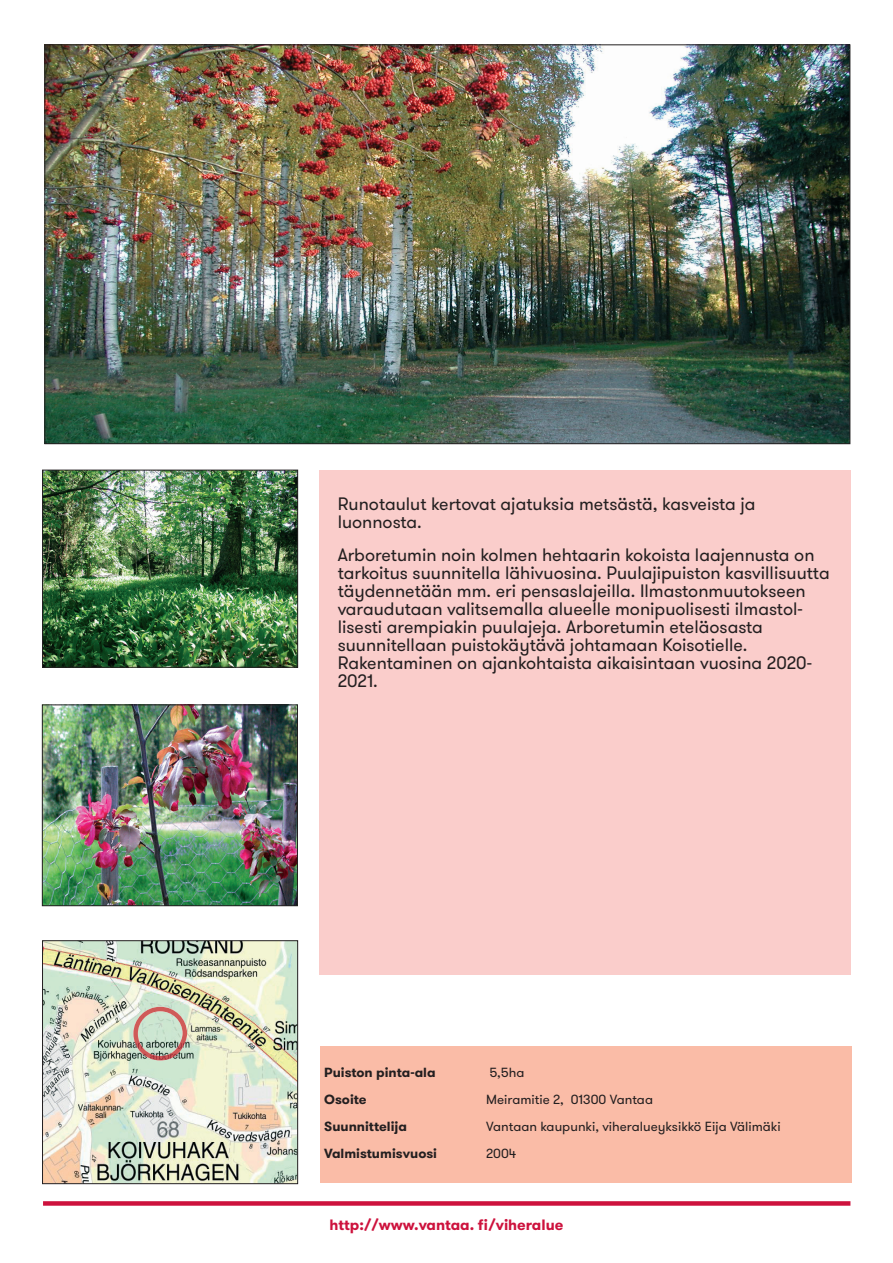
<style>
.page{position:relative;width:893px;height:1263px;background:#fff}
.page>*{position:absolute;margin:0;border:0;box-sizing:border-box;transform-origin:0 0}
.t1{font:18px/18px "GT Walsheim";color:#231f20}
.t2{font:700 15px "GT Walsheim";color:#cd123d}
.t3{font:13.2px "GT Walsheim";color:#231f20}
.t4{font:700 13.2px "GT Walsheim";color:#231f20}
</style>
<div class="page">
<div style="left:319px;top:470px;width:531px;height:505px;background:#facdcb"></div>
<div style="left:43px;top:1201px;width:807px;height:5px;background:#cd123d"></div>
<img style="left:47px;top:47px;width:801px;height:395px">
<img style="left:44px;top:942px;width:252px;height:240px">
<div style="left:42px;top:940px;width:256px;height:244px;border:1px solid #231f20"></div>
<img style="left:44px;top:472px;width:252px;height:193px">
<div style="left:42px;top:470px;width:256px;height:197px;border:1px solid #231f20"></div>
<img style="left:44px;top:707px;width:252px;height:197px">
<div style="left:42px;top:705px;width:256px;height:201px;border:1px solid #231f20"></div>
<div style="left:320px;top:1046px;width:531px;height:136px;background:#fabca7"></div>
<img style="left:133px;top:1007px;width:54px;height:53px">
<p class="t1" style="left:338px;top:495px;width:419px">Runotaulut kertovat ajatuksia metsästä, kasveista ja luonnosta.</p>
<p class="t1" style="left:338px;top:546px;width:494px">Arboretumin noin kolmen hehtaarin kokoista laajennusta on tarkoitus suunnitella lähivuosina. Puulajipuiston kasvillisuutta täydennetään mm. eri pensaslajeilla. Ilmastonmuutokseen varaudutaan valitsemalla alueelle monipuolisesti ilmastol&shy;lisesti arempiakin puulajeja. Arboretumin eteläosasta suunnitellaan puistokäytävä johtamaan Koisotielle.<br>Rakentaminen on ajankohtaista aikaisintaan vuosina 2020- 2021.</p>
<p class="t4" style="left:324px;top:1063px;width:113px">Puiston pinta-ala</p>
<p class="t3" style="left:489px;top:1064px;width:37px">5,5ha</p>
<p class="t4" style="left:324px;top:1090px;width:44px">Osoite</p>
<p class="t3" style="left:486px;top:1091px;width:168px">Meiramitie 2, 01300 Vantaa</p>
<p class="t4" style="left:324px;top:1117px;width:84px">Suunnittelĳa</p>
<p class="t3" style="left:486px;top:1118px;width:296px">Vantaan kaupunki, viheralueyksikkö Eĳa Välimäki</p>
<p class="t4" style="left:324px;top:1144px;width:114px">Valmistumisvuosi</p>
<p class="t3" style="left:486px;top:1145px;width:32px">2004</p>
<p class="t2" style="left:329px;top:1215px;width:236px">http://www.vantaa. fi/viheralue</p>
</div>
